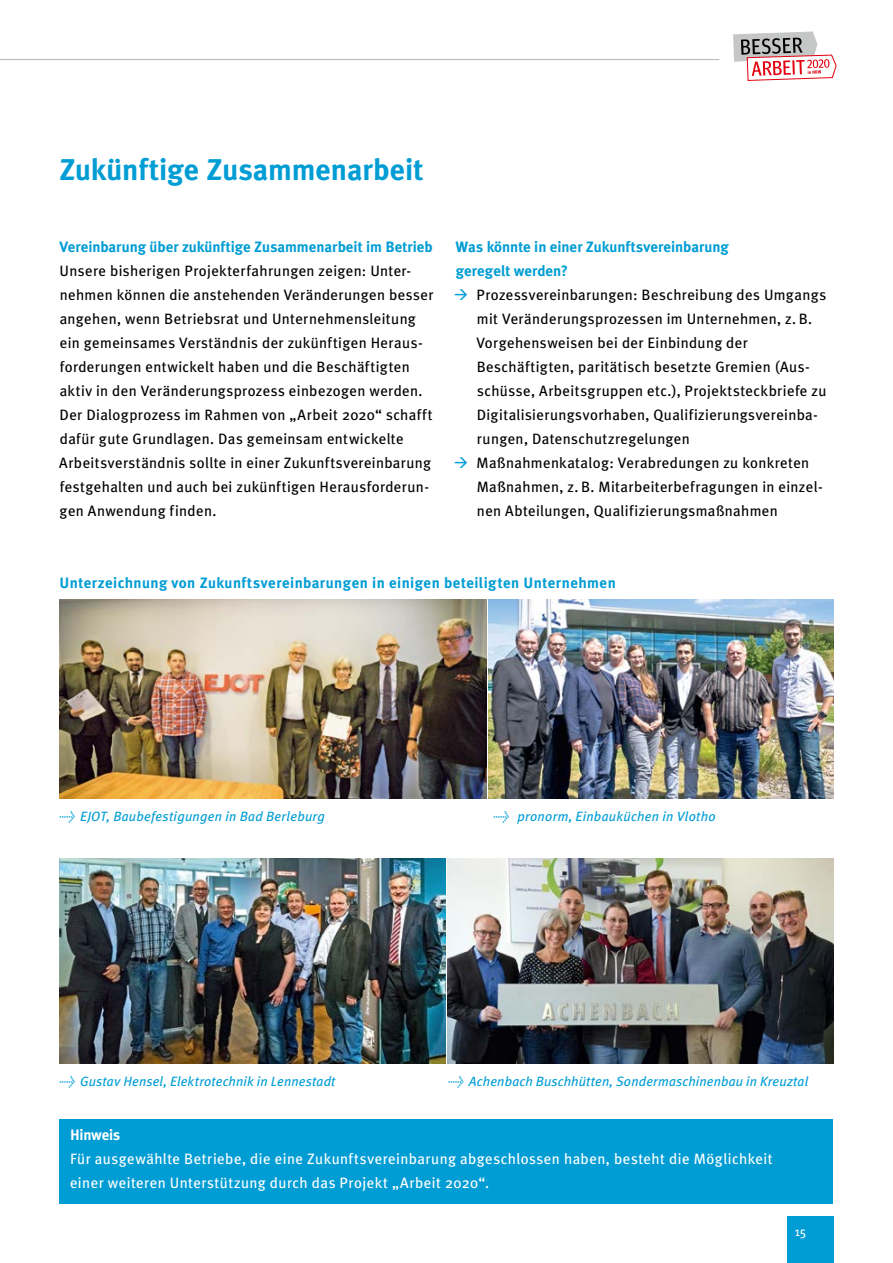
<style>
.page{position:relative;width:893px;height:1263px;background:#fff}
.page>*{position:absolute;margin:0;border:0;box-sizing:border-box;transform-origin:0 0}
.t1{font:700 30px "Meta Plus";color:#009dd4}
.t2{font:15px/24px "Meta Plus";letter-spacing:.025em;color:#000}
.t3{font:15px/24px "Meta Plus";letter-spacing:.03em;color:#fff}
.t4{font:700 15px/24px "Meta Plus";letter-spacing:.01em;color:#009dd4}
.t5{font:700 15px "Meta Plus";letter-spacing:.03em;color:#009dd4}
.t6{font:700 15px "Meta Plus";letter-spacing:-.015em;color:#fff}
.t7{font:italic 13.5px "Meta Plus";letter-spacing:.015em;color:#009dd4}
.t8{font:12.75px "Meta Plus";color:#fff}
.s1{color:#009dd4}
</style>
<div class="page">
<svg style="left:733px;top:32px;width:104px;height:49px"></svg>
<div style="left:787px;top:1216px;width:46px;height:47px;background:#009dd4"></div>
<hr style="left:0;top:59px;width:719px;height:1px;background:#bbbcbd">
<img style="left:59px;top:599px;width:428px;height:199px">
<img style="left:448px;top:858px;width:385px;height:205px">
<img style="left:59px;top:858px;width:387px;height:205px">
<img style="left:489px;top:599px;width:344px;height:199px">
<div style="left:59px;top:1119px;width:774px;height:84px;background:#009dd4"></div>
<h1 class="t1" style="left:59px;top:152px;width:365px">Zukünftige Zusammenarbeit</h1>
<p class="t4" style="left:59px;top:234px;width:375px">Vereinbarung über zukünftige Zusammenarbeit im Betrieb</p>
<p class="t2" style="left:59px;top:258px;width:376px">Unsere bisherigen Projekterfahrungen zeigen: Unter&shy;nehmen können die anstehenden Veränderungen besser angehen, wenn Betriebsrat und Unternehmensleitung ein gemeinsames Verständnis der zukünftigen Heraus&shy;forderungen entwickelt haben und die Beschäftigten aktiv in den Veränderungsprozess einbezogen werden.<br>Der Dialogprozess im Rahmen von „Arbeit 2020“ schafft dafür gute Grundlagen. Das gemeinsam entwickelte Arbeitsverständnis sollte in einer Zukunftsvereinbarung festgehalten und auch bei zukünftigen Herausforderun&shy;gen Anwendung finden.</p>
<p class="t4" style="left:456px;top:234px;width:275px">Was könnte in einer Zukunftsvereinbarung geregelt werden?</p>
<p class="t2" style="left:476px;top:282px;width:352px;text-indent:-22px"><span class="s1">→</span> Prozessvereinbarungen: Beschreibung des Umgangs mit Veränderungsprozessen im Unternehmen, z. B.<br>Vorgehensweisen bei der Einbindung der Beschäftigten, paritätisch besetzte Gremien (Aus&shy;schüsse, Arbeitsgruppen etc.), Projektsteckbriefe zu Digitalisierungsvorhaben, Qualifizierungsvereinba&shy;rungen, Datenschutzregelungen</p>
<p class="t2" style="left:477px;top:450px;width:347px;text-indent:-23px"><span class="s1">→</span> Maßnahmenkatalog: Verabredungen zu konkreten<br>Maßnahmen, z. B. Mitarbeiterbefragungen in einzel&shy;nen Abteilungen, Qualifizierungsmaßnahmen</p>
<p class="t5" style="left:60px;top:574px;width:558px">Unterzeichnung von Zukunftsvereinbarungen in einigen beteiligten Unternehmen</p>
<p class="t7" style="left:59px;top:808px;width:267px">&gt; EJOT, Baubefestigungen in Bad Berleburg</p>
<p class="t7" style="left:493px;top:808px;width:224px">&gt; pronorm, Einbauküchen in Vlotho</p>
<p class="t7" style="left:59px;top:1073px;width:278px">&gt; Gustav Hensel, Elektrotechnik in Lennestadt</p>
<p class="t7" style="left:448px;top:1073px;width:362px">&gt; Achenbach Buschhütten, Sondermaschinenbau in Kreuztal</p>
<p class="t6" style="left:70px;top:1126px;width:52px">Hinweis</p>
<p class="t3" style="left:70px;top:1146px;width:704px">Für ausgewählte Betriebe, die eine Zukunftsvereinbarung abgeschlossen haben, besteht die Möglichkeit einer weiteren Unterstützung durch das Projekt „Arbeit 2020“.</p>
<p class="t8" style="left:795px;top:1224px;width:13px">15</p>
</div>
